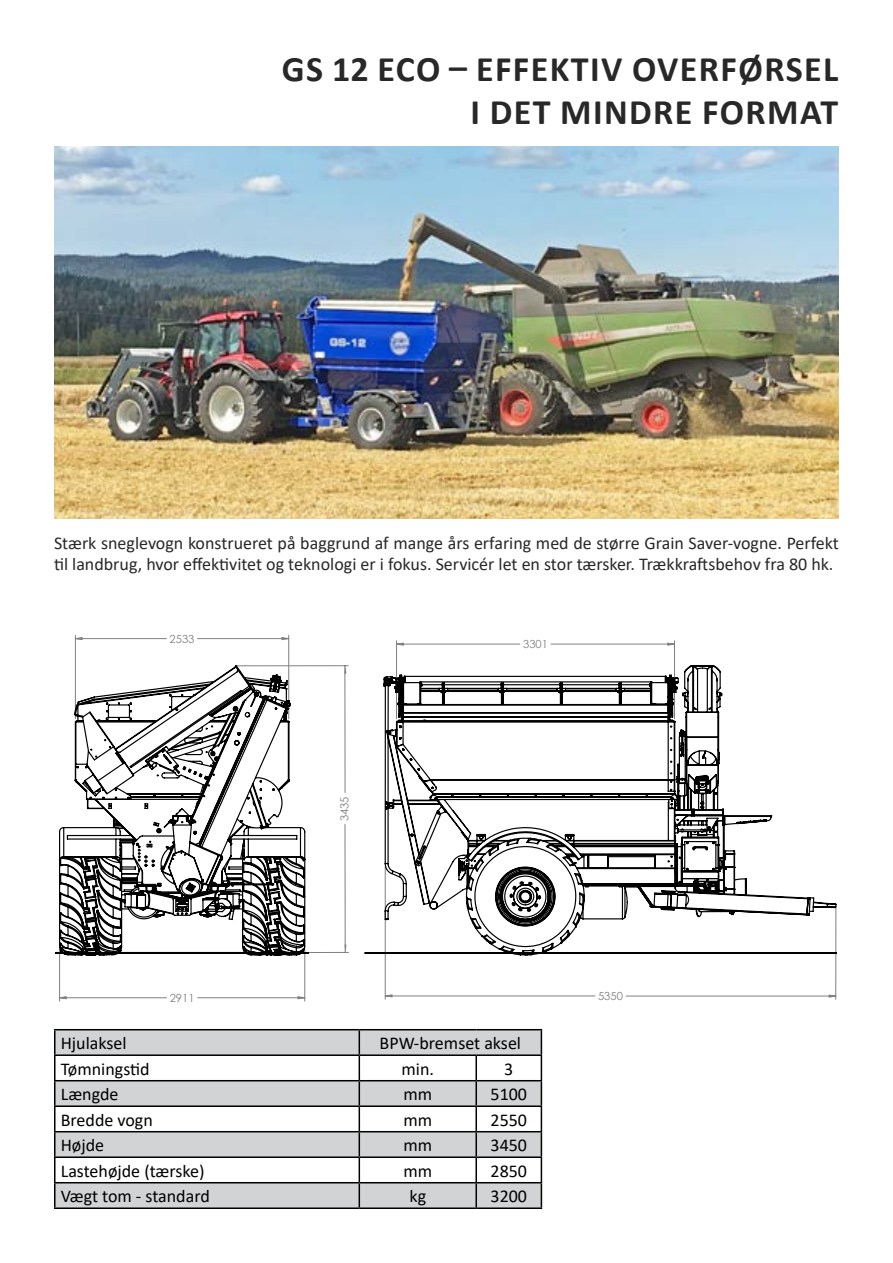
<style>
.page{position:relative;width:893px;height:1263px;background:#fff}
.page>*{position:absolute;margin:0;border:0;box-sizing:border-box;transform-origin:0 0}
.t1{font:700 36px/43.2px "Calibri";letter-spacing:.04em;color:#292829;text-align:right}
.t2{font:18px/21.6px "Calibri";color:#292829}
.t3{font:18px "Calibri";color:#000}
.t4{font:11.25px "Century Gothic";color:#808080}
.t5{font:11.1px "Century Gothic";color:#808080}
</style>
<div class="page">
<hr style="left:835px;top:908px;width:1px;height:91px;background:#808080">
<hr style="left:385px;top:867px;width:1px;height:132px;background:#808080">
<hr style="left:396px;top:641px;width:1px;height:78px;background:#808080">
<hr style="left:674px;top:641px;width:1px;height:78px;background:#808080">
<svg style="left:385px;top:994px;width:451px;height:3px"></svg>
<svg style="left:397px;top:643px;width:277px;height:3px"></svg>
<svg style="left:364px;top:665px;width:473px;height:291px"></svg>
<hr style="left:235px;top:665px;width:113px;height:1px;background:#808080">
<hr style="left:215px;top:952px;width:133px;height:1px;background:#808080">
<hr style="left:304px;top:950px;width:1px;height:51px;background:#808080">
<hr style="left:59px;top:950px;width:1px;height:51px;background:#808080">
<hr style="left:75px;top:635px;width:1px;height:84px;background:#808080">
<hr style="left:288px;top:635px;width:1px;height:84px;background:#808080">
<svg style="left:60px;top:996px;width:245px;height:3px"></svg>
<svg style="left:75px;top:637px;width:214px;height:3px"></svg>
<svg style="left:55px;top:664px;width:255px;height:293px"></svg>
<svg style="left:344px;top:666px;width:2px;height:286px"></svg>
<img style="left:54px;top:147px;width:785px;height:372px">
<svg style="left:56px;top:1030px;width:485px;height:177px;fill:#d1d3d4"></svg>
<hr style="left:54px;top:1029px;width:305px;height:1px;background:#000">
<hr style="left:54px;top:1030px;width:2px;height:24px;background:#000">
<hr style="left:359px;top:1029px;width:117px;height:1px;background:#000">
<hr style="left:476px;top:1029px;width:66px;height:1px;background:#000">
<hr style="left:54px;top:1054px;width:305px;height:2px;background:#000">
<hr style="left:54px;top:1056px;width:2px;height:24px;background:#000">
<hr style="left:359px;top:1054px;width:117px;height:2px;background:#000">
<hr style="left:476px;top:1054px;width:66px;height:2px;background:#000">
<hr style="left:475px;top:1056px;width:2px;height:24px;background:#000">
<hr style="left:54px;top:1080px;width:305px;height:1px;background:#000">
<hr style="left:54px;top:1081px;width:2px;height:24px;background:#000">
<hr style="left:359px;top:1080px;width:117px;height:1px;background:#000">
<hr style="left:476px;top:1080px;width:66px;height:1px;background:#000">
<hr style="left:475px;top:1081px;width:2px;height:24px;background:#000">
<hr style="left:54px;top:1105px;width:305px;height:2px;background:#000">
<hr style="left:54px;top:1107px;width:2px;height:24px;background:#000">
<hr style="left:359px;top:1105px;width:117px;height:2px;background:#000">
<hr style="left:476px;top:1105px;width:66px;height:2px;background:#000">
<hr style="left:475px;top:1107px;width:2px;height:24px;background:#000">
<hr style="left:54px;top:1131px;width:305px;height:1px;background:#000">
<hr style="left:54px;top:1132px;width:2px;height:24px;background:#000">
<hr style="left:359px;top:1131px;width:117px;height:1px;background:#000">
<hr style="left:476px;top:1131px;width:66px;height:1px;background:#000">
<hr style="left:475px;top:1132px;width:2px;height:24px;background:#000">
<hr style="left:54px;top:1156px;width:305px;height:2px;background:#000">
<hr style="left:54px;top:1158px;width:2px;height:24px;background:#000">
<hr style="left:359px;top:1156px;width:117px;height:2px;background:#000">
<hr style="left:476px;top:1156px;width:66px;height:2px;background:#000">
<hr style="left:475px;top:1158px;width:2px;height:24px;background:#000">
<hr style="left:54px;top:1182px;width:305px;height:1px;background:#000">
<hr style="left:54px;top:1183px;width:2px;height:24px;background:#000">
<hr style="left:359px;top:1182px;width:117px;height:1px;background:#000">
<svg style="left:359px;top:1030px;width:1px;height:177px"></svg>
<hr style="left:476px;top:1182px;width:66px;height:1px;background:#000">
<hr style="left:475px;top:1183px;width:2px;height:24px;background:#000">
<svg style="left:541px;top:1030px;width:1px;height:177px"></svg>
<hr style="left:54px;top:1207px;width:305px;height:2px;background:#000">
<hr style="left:359px;top:1207px;width:117px;height:2px;background:#000">
<hr style="left:476px;top:1207px;width:66px;height:2px;background:#000">
<h1 class="t1" style="left:282px;top:47px;width:558px">GS 12 ECO – EFFEKTIV OVERFØRSEL<br>I DET MINDRE FORMAT</h1>
<p class="t2" style="left:54px;top:531px;width:786px">Stærk sneglevogn konstrueret på baggrund af mange års erfaring med de større Grain Saver-vogne. Perfekt til landbrug, hvor effektivitet og teknologi er i fokus. Servicér let en stor tærsker. Trækkraftsbehov fra 80 hk.</p>
<p class="t5" style="left:170px;top:631px;width:26px">2533</p>
<p class="t4" style="left:337px;top:821px;width:26px;rotate:-90deg">3435</p>
<p class="t5" style="left:523px;top:636px;width:26px">3301</p>
<p class="t5" style="left:170px;top:990px;width:26px">2911</p>
<p class="t3" style="left:61px;top:1031px;width:67px">Hjulaksel</p>
<p class="t3" style="left:380px;top:1031px;width:143px">BPW-bremset aksel</p>
<p class="t3" style="left:61px;top:1056px;width:90px">Tømningstid</p>
<p class="t3" style="left:402px;top:1056px;width:34px">min.</p>
<p class="t3" style="left:504px;top:1056px;width:11px">3</p>
<p class="t3" style="left:61px;top:1082px;width:59px">Længde</p>
<p class="t3" style="left:403px;top:1082px;width:30px">mm</p>
<p class="t3" style="left:491px;top:1082px;width:38px">5100</p>
<p class="t3" style="left:61px;top:1107px;width:94px">Bredde vogn</p>
<p class="t3" style="left:403px;top:1107px;width:30px">mm</p>
<p class="t3" style="left:491px;top:1107px;width:38px">2550</p>
<p class="t3" style="left:61px;top:1133px;width:45px">Højde</p>
<p class="t3" style="left:403px;top:1133px;width:30px">mm</p>
<p class="t3" style="left:491px;top:1133px;width:38px">3450</p>
<p class="t3" style="left:61px;top:1158px;width:145px">Lastehøjde (tærske)</p>
<p class="t3" style="left:403px;top:1158px;width:30px">mm</p>
<p class="t3" style="left:491px;top:1158px;width:38px">2850</p>
<p class="t3" style="left:61px;top:1184px;width:151px">Vægt tom - standard</p>
<p class="t3" style="left:409px;top:1184px;width:18px">kg</p>
<p class="t3" style="left:491px;top:1184px;width:38px">3200</p>
<p class="t5" style="left:598px;top:988px;width:26px">5350</p>
</div>
